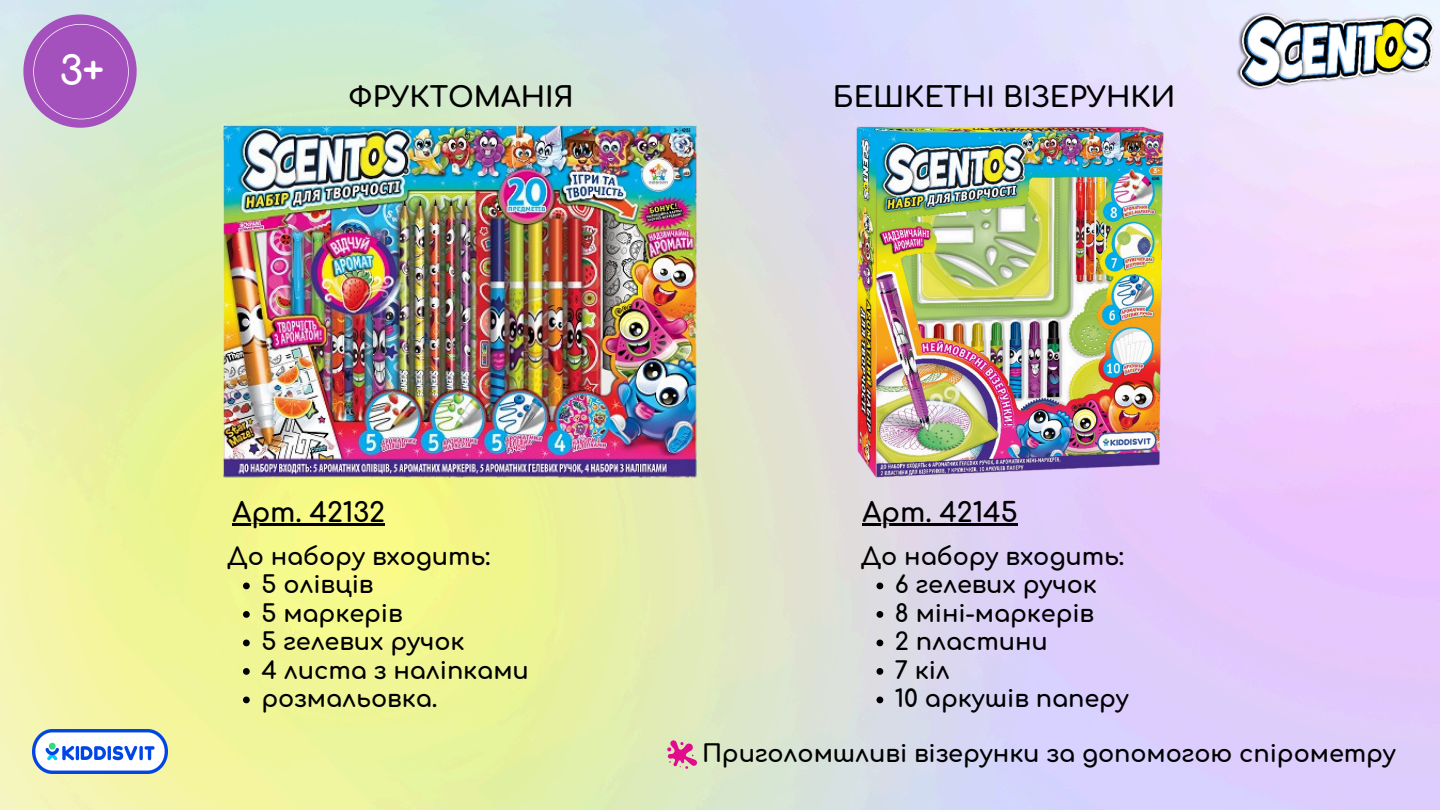
<style>
.page{position:relative;width:1440px;height:810px;background:#fff}
.page>*{position:absolute;margin:0;border:0;box-sizing:border-box;transform-origin:0 0}
.t1{font:700 39.9px "Comfortaa";color:#fff}
.t2{font:700 28px "Comfortaa";letter-spacing:-.005em;color:#000}
.t3{font:700 27px "Comfortaa";letter-spacing:-.005em;color:#000}
.t4{font:700 24px "Comfortaa";letter-spacing:-.005em;color:#000}
</style>
<div class="page">
<img style="left:0;top:0;width:1440px;height:810px">
<img style="left:201px;top:114px;width:498px;height:369px">
<svg style="left:243px;top:583px;width:7px;height:6px"></svg>
<svg style="left:243px;top:611px;width:7px;height:7px"></svg>
<svg style="left:243px;top:640px;width:7px;height:6px"></svg>
<svg style="left:243px;top:668px;width:7px;height:7px"></svg>
<svg style="left:243px;top:697px;width:7px;height:6px"></svg>
<img style="left:841px;top:92px;width:356px;height:422px">
<svg style="left:877px;top:583px;width:6px;height:6px"></svg>
<svg style="left:877px;top:611px;width:6px;height:7px"></svg>
<svg style="left:877px;top:640px;width:6px;height:6px"></svg>
<svg style="left:877px;top:668px;width:6px;height:7px"></svg>
<svg style="left:877px;top:697px;width:6px;height:6px"></svg>
<svg style="left:23px;top:14px;width:114px;height:114px;background:#b176c5"></svg>
<img style="left:1207px;top:0;width:233px;height:103px">
<hr style="left:233px;top:524px;width:152px;height:2px;background:#000">
<hr style="left:862px;top:524px;width:156px;height:2px;background:#000">
<svg style="left:667px;top:740px;width:30px;height:29px"></svg>
<img style="left:32px;top:729px;width:136px;height:44px">
<p class="t1" style="left:60px;top:49px;width:46px">3+</p>
<p class="t2" style="left:348px;top:82px;width:227px">ФРУКТОМАНІЯ</p>
<h2 class="t2" style="left:833px;top:82px;width:344px">БЕШКЕТНІ ВІЗЕРУНКИ</h2>
<p class="t3" style="left:233px;top:498px;width:154px">Арт. 42132</p>
<p class="t3" style="left:862px;top:498px;width:157px">Арт. 42145</p>
<p class="t4" style="left:227px;top:543px;width:265px">До набору входить:</p>
<h1 class="t4" style="left:261px;top:572px;width:114px">5 олівців</h1>
<p class="t4" style="left:261px;top:600px;width:143px">5 маркерів</p>
<h2 class="t4" style="left:261px;top:629px;width:205px">5 гелевих ручок</h2>
<p class="t4" style="left:261px;top:657px;width:269px">4 листа з наліпками</p>
<h3 class="t4" style="left:261px;top:686px;width:178px">розмальовка.</h3>
<p class="t4" style="left:861px;top:543px;width:265px">До набору входить:</p>
<h3 class="t4" style="left:895px;top:572px;width:203px">6 гелевих ручок</h3>
<p class="t4" style="left:895px;top:600px;width:201px">8 міні-маркерів</p>
<h4 class="t4" style="left:895px;top:629px;width:155px">2 пластини</h4>
<p class="t4" style="left:895px;top:657px;width:57px">7 кіл</p>
<p class="t4" style="left:895px;top:686px;width:236px">10 аркушів паперу</p>
<h4 class="t4" style="left:702px;top:741px;width:696px">Приголомшливі візерунки за допомогою спірометру</h4>
</div>
